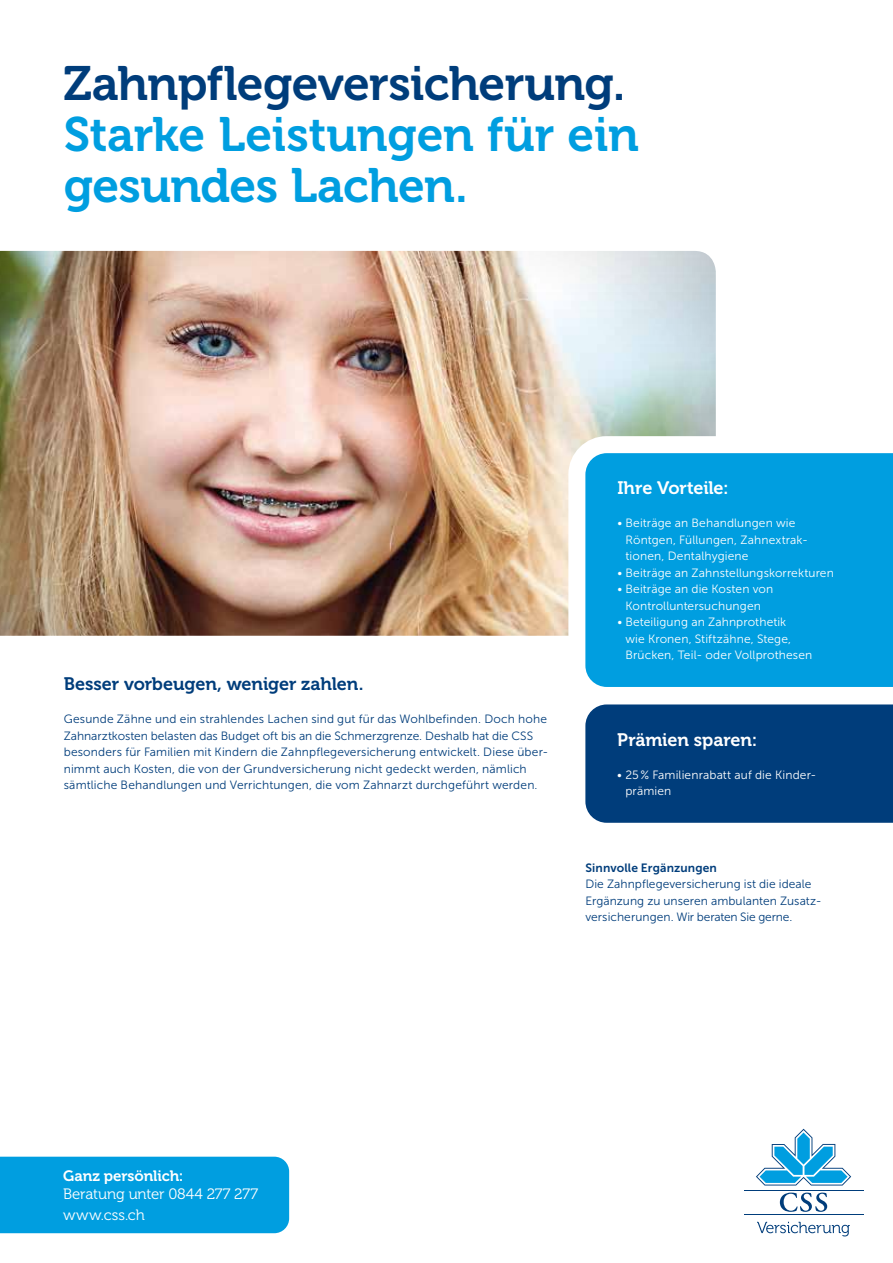
<style>
.page{position:relative;width:893px;height:1263px;background:#fff}
.page>*{position:absolute;margin:0;border:0;box-sizing:border-box;transform-origin:0 0}
.t1{font:48px/51px "Museo 700";letter-spacing:-.005em;color:#009ee0}
.t2{font:48px "Museo 700";letter-spacing:-.015em;color:#003d7b}
.t3{font:18px "Museo 700";letter-spacing:-.005em;color:#003d7b}
.t4{font:18px "Museo 700";letter-spacing:-.005em;color:#fff}
.t5{font:15px/21px "Museo 300";letter-spacing:-.01em;color:#fff}
.t6{font:15px "Museo 700";letter-spacing:-.005em;color:#fff}
.t7{font:12px/16.5px "Museo Sans 300";letter-spacing:.01em;color:#003d7b}
.t8{font:12px/16.5px "Museo Sans 300";letter-spacing:.01em;color:#fff}
.t9{font:12px "Museo Sans 700";letter-spacing:.01em;color:#003d7b}
</style>
<div class="page">
<img style="left:0;top:251px;width:716px;height:385px">
<div style="left:0;top:1157px;width:289px;height:76px;background:#009ee0"></div>
<div style="left:585px;top:704px;width:308px;height:119px;background:#003d7b"></div>
<svg style="left:568px;top:436px;width:325px;height:251px;background:#20aae3"></svg>
<svg style="left:757px;top:1222px;width:93px;height:14px"></svg>
<hr style="left:744px;top:1214px;width:119px;height:1px;background:#003d7b">
<hr style="left:744px;top:1190px;width:119px;height:1px;background:#003d7b">
<svg style="left:756px;top:1129px;width:95px;height:56px"></svg>
<svg style="left:780px;top:1192px;width:47px;height:20px"></svg>
<h1 class="t2" style="left:64px;top:56px;width:563px">Zahnpflegeversicherung.</h1>
<h1 class="t1" style="left:64px;top:109px;width:577px">Starke Leistungen für ein gesundes Lachen.</h1>
<h2 class="t3" style="left:64px;top:674px;width:301px">Besser vorbeugen, weniger zahlen.</h2>
<p class="t7" style="left:64px;top:711px;width:486px">Gesunde Zähne und ein strahlendes Lachen sind gut für das Wohlbefinden. Doch hohe Zahnarztkosten belasten das Budget oft bis an die Schmerzgrenze. Deshalb hat die CSS besonders für Familien mit Kindern die Zahnpflegeversicherung entwickelt. Diese über&shy;nimmt auch Kosten, die von der Grundversicherung nicht gedeckt werden, nämlich sämtliche Behandlungen und Verrichtungen, die vom Zahnarzt durchgeführt werden.</p>
<h2 class="t4" style="left:617px;top:478px;width:113px">Ihre Vorteile:</h2>
<p class="t8" style="left:625px;top:515px;width:184px;text-indent:-8px">• Beiträge an Behandlungen wie<br>Röntgen, Füllungen, Zahnextrak&shy;tionen, Dentalhygiene</p>
<p class="t8" style="left:617px;top:564px;width:218px">• Beiträge an Zahnstellungskorrekturen</p>
<p class="t8" style="left:617px;top:581px;width:157px;text-align:center">• Beiträge an die Kosten von<br>Kontrolluntersuchungen</p>
<p class="t8" style="left:625px;top:614px;width:188px;text-indent:-8px">• Beteiligung an Zahnprothetik<br>wie Kronen, Stiftzähne, Stege,<br>Brücken, Teil- oder Vollprothesen</p>
<h2 class="t4" style="left:617px;top:729px;width:141px">Prämien sparen:</h2>
<p class="t8" style="left:625px;top:766px;width:193px;text-indent:-8px">• 25% Familienrabatt auf die Kinder&shy;prämien</p>
<p class="t9" style="left:585px;top:861px;width:133px">Sinnvolle Ergänzungen</p>
<p class="t7" style="left:585px;top:876px;width:238px">Die Zahnpflegeversicherung ist die ideale<br>Ergänzung zu unseren ambulanten Zusatz&shy;versicherungen. Wir beraten Sie gerne.</p>
<p class="t6" style="left:63px;top:1167px;width:122px">Ganz persönlich:</p>
<p class="t5" style="left:63px;top:1183px;width:196px">Beratung unter 0844 277 277 www.css.ch</p>
</div>
